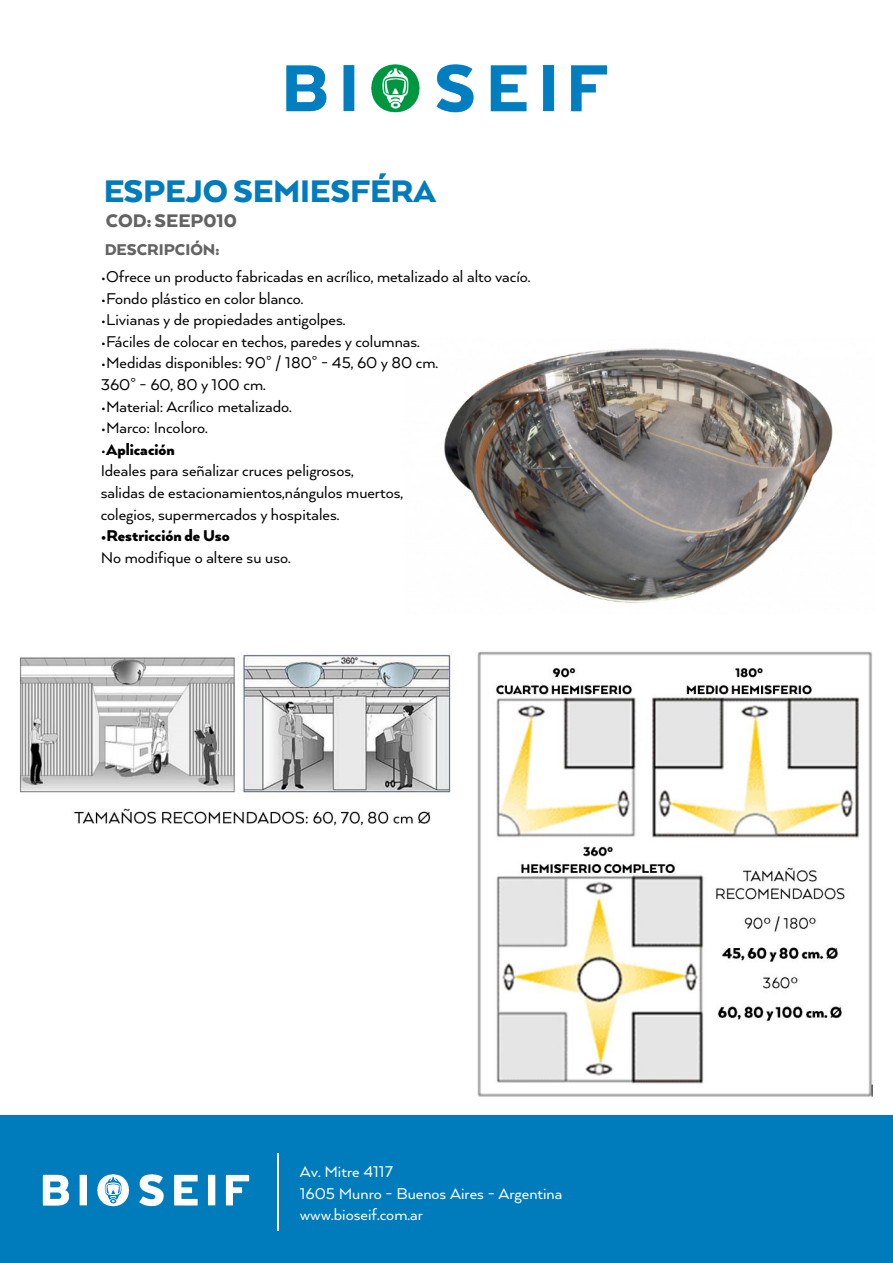
<style>
.page{position:relative;width:893px;height:1263px;background:#fff}
.page>*{position:absolute;margin:0;border:0;box-sizing:border-box;transform-origin:0 0}
.t1{font:900 36px "Arquitecta";letter-spacing:-.01em;color:#007bbc}
.t2{font:900 21px "Arquitecta";color:#636363}
.t3{font:18px/21.6px "Arquitecta";color:#000}
.t4{font:18px/21.6px "Arquitecta";color:#fff}
.t5{font:900 18px "Arquitecta";color:#000}
.t6{font:900 18px "Arquitecta";color:#636363}
.s1{font-weight:900}
</style>
<div class="page">
<img style="left:444px;top:348px;width:389px;height:256px">
<div style="left:0;top:1115px;width:893px;height:148px;background:#007bbc"></div>
<img style="left:42px;top:1174px;width:208px;height:33px">
<hr style="left:277px;top:1154px;width:2px;height:77px;background:#fff">
<img style="left:286px;top:64px;width:321px;height:49px">
<img style="left:477px;top:651px;width:396px;height:446px">
<img style="left:19px;top:654px;width:432px;height:172px">
<h1 class="t1" style="left:103px;top:168px;width:334px">ESPEJO SEMIESFÉRA</h1>
<p class="t2" style="left:106px;top:207px;width:133px">COD: SEEP010</p>
<p class="t6" style="left:104px;top:238px;width:116px">DESCRIPCIÓN:</p>
<p class="t3" style="left:101px;top:265px;width:431px">•Ofrece un producto fabricadas en acrílico, metalizado al alto vacío.</p>
<p class="t3" style="left:101px;top:287px;width:204px">•Fondo plástico en color blanco.</p>
<p class="t3" style="left:101px;top:308px;width:246px">•Livianas y de propiedades antigolpes.</p>
<p class="t3" style="left:101px;top:330px;width:321px">•Fáciles de colocar en techos, paredes y columnas.</p>
<p class="t3" style="left:101px;top:351px;width:339px">•Medidas disponibles: 90° / 180° - 45, 60 y 80 cm.<br>360° - 60, 80 y 100 cm.</p>
<p class="t3" style="left:101px;top:395px;width:193px">•Material: Acrílico metalizado.</p>
<p class="t3" style="left:101px;top:416px;width:108px">•Marco: Incoloro.</p>
<p class="t3" style="left:101px;top:438px;width:304px">•<span class="s1">Aplicación<br></span>Ideales para señalizar cruces peligrosos,<br>salidas de estacionamientos,nángulos muertos, colegios, supermercados y hospitales.</p>
<p class="t5" style="left:101px;top:524px;width:130px">•Restricción de Uso</p>
<p class="t3" style="left:101px;top:546px;width:191px">No modifique o altere su uso.</p>
<p class="t4" style="left:300px;top:1160px;width:264px">Av. Mitre 4117<br>1605 Munro - Buenos Aires - Argentina www.bioseif.com.ar</p>
</div>
